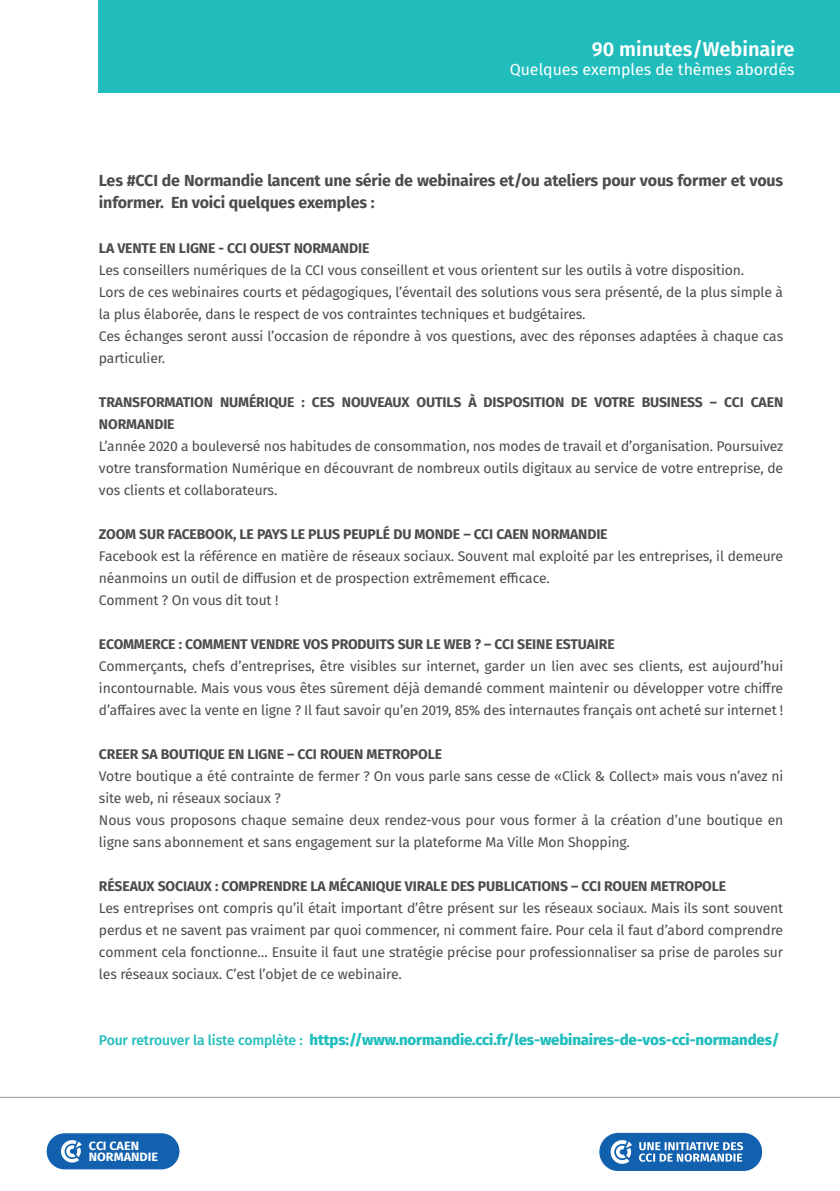
<style>
.page{position:relative;width:840px;height:1191px;background:#fff}
.page>*{position:absolute;margin:0;border:0;box-sizing:border-box;transform-origin:0 0}
.t1{font:600 20px "Fira Sans";color:#fff}
.t2{font:700 16px/22px "Fira Sans";letter-spacing:-.01em;color:#4b4c4d}
.t3{font:16px "Fira Sans";color:#fff}
.t4{font:800 15px "Fira Sans";letter-spacing:-.01em;color:#21bdbd}
.t5{font:14px/22px "Fira Sans";letter-spacing:-.01em;color:#4b4c4d}
.t6{font:700 14px/22px "Fira Sans";letter-spacing:-.01em;color:#4b4c4d}
.t7{font:700 12px/11.8px "Fira Sans";color:#fff;scale:1.05 1}
.s1{font-weight:500;font-size:14px}
</style>
<div class="page">
<div style="left:99px;top:0;width:740px;height:93px;background:#21bdbd"></div>
<hr style="left:0;top:1096px;width:839px;height:1px;background:#9a9a9a">
<div style="left:599px;top:1132px;width:162px;height:38px;background:#1161af;border-radius:19px"></div>
<svg style="left:610px;top:1140px;width:21px;height:23px"></svg>
<svg style="left:639px;top:1142px;width:103px;height:19px"></svg>
<div style="left:45px;top:1132px;width:135px;height:38px;background:#1161af;border:1px solid #fff;border-radius:19px"></div>
<svg style="left:61px;top:1140px;width:21px;height:22px"></svg>
<p class="t1" style="left:591px;top:32px;width:204px">90 minutes/Webinaire</p>
<p class="t3" style="left:509px;top:57px;width:286px">Quelques exemples de thèmes abordés</p>
<p class="t2" style="left:99px;top:169px;width:685px">Les #CCI de Normandie lancent une série de webinaires et/ou ateliers pour vous former et vous informer. En voici quelques exemples :</p>
<p class="t6" style="left:99px;top:236px;width:272px">LA VENTE EN LIGNE - CCI OUEST NORMANDIE</p>
<p class="t5" style="left:99px;top:258px;width:646px">Les conseillers numériques de la CCI vous conseillent et vous orientent sur les outils à votre disposition.</p>
<p class="t5" style="left:99px;top:280px;width:685px">Lors de ces webinaires courts et pédagogiques, l’éventail des solutions vous sera présenté, de la plus simple à la plus élaborée, dans le respect de vos contraintes techniques et budgétaires.</p>
<p class="t5" style="left:99px;top:324px;width:685px">Ces échanges seront aussi l’occasion de répondre à vos questions, avec des réponses adaptées à chaque cas particulier.</p>
<p class="t6" style="left:99px;top:390px;width:685px">TRANSFORMATION NUMÉRIQUE : CES NOUVEAUX OUTILS À DISPOSITION DE VOTRE BUSINESS – CCI CAEN<br>NORMANDIE</p>
<p class="t5" style="left:99px;top:434px;width:685px;text-align:justify">L’année 2020 a bouleversé nos habitudes de consommation, nos modes de travail et d’organisation. Poursuivez votre transformation Numérique en découvrant de nombreux outils digitaux au service de votre entreprise, de vos clients et collaborateurs.</p>
<p class="t6" style="left:99px;top:522px;width:510px">ZOOM SUR FACEBOOK, LE PAYS LE PLUS PEUPLÉ DU MONDE – CCI CAEN NORMANDIE</p>
<p class="t5" style="left:99px;top:544px;width:685px">Facebook est la référence en matière de réseaux sociaux. Souvent mal exploité par les entreprises, il demeure néanmoins un outil de diffusion et de prospection extrêmement efficace.</p>
<p class="t5" style="left:99px;top:588px;width:181px">Comment ? On vous dit tout !</p>
<p class="t6" style="left:99px;top:632px;width:517px">ECOMMERCE : COMMENT VENDRE VOS PRODUITS SUR LE WEB ? – CCI SEINE ESTUAIRE</p>
<p class="t5" style="left:99px;top:654px;width:685px;text-align:justify">Commerçants, chefs d’entreprises, être visibles sur internet, garder un lien avec ses clients, est aujourd’hui incontournable. Mais vous vous êtes sûrement déjà demandé comment maintenir ou développer votre chiffre d’affaires avec la vente en ligne ? Il faut savoir qu’en 2019, 85% des internautes français ont acheté sur internet !</p>
<p class="t6" style="left:99px;top:742px;width:344px">CREER SA BOUTIQUE EN LIGNE – CCI ROUEN METROPOLE</p>
<p class="t5" style="left:99px;top:764px;width:685px">Votre boutique a été contrainte de fermer ? On vous parle sans cesse de «Click &amp; Collect» mais vous n’avez ni site web, ni réseaux sociaux ?</p>
<p class="t5" style="left:99px;top:808px;width:685px">Nous vous proposons chaque semaine deux rendez-vous pour vous former à la création d’une boutique en ligne sans abonnement et sans engagement sur la plateforme Ma Ville Mon Shopping.</p>
<p class="t6" style="left:99px;top:874px;width:628px">RÉSEAUX SOCIAUX : COMPRENDRE LA MÉCANIQUE VIRALE DES PUBLICATIONS – CCI ROUEN METROPOLE</p>
<p class="t5" style="left:99px;top:896px;width:685px;text-align:justify">Les entreprises ont compris qu’il était important d’être présent sur les réseaux sociaux. Mais ils sont souvent perdus et ne savent pas vraiment par quoi commencer, ni comment faire. Pour cela il faut d’abord comprendre comment cela fonctionne… Ensuite il faut une stratégie précise pour professionnaliser sa prise de paroles sur les réseaux sociaux. C’est l’objet de ce webinaire.</p>
<p class="t4" style="left:99px;top:1026px;width:681px"><span class="s1">Pour retrouver la liste complète :</span> https://www.normandie.cci.fr/les-webinaires-de-vos-cci-normandes/</p>
<p class="t7" style="left:89px;top:1138px;width:67px">CCI CAEN<br>NORMANDIE</p>
</div>
